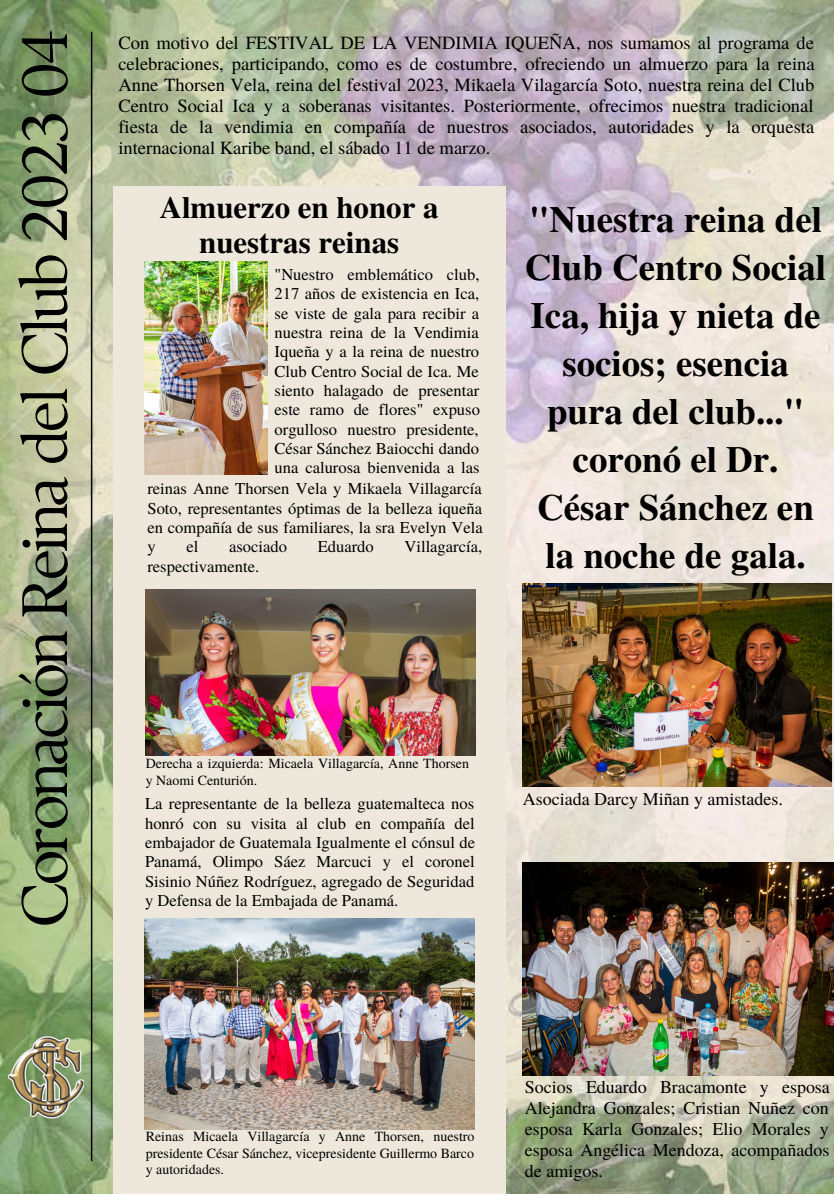
<style>
.page{position:relative;width:834px;height:1196px;background:#fff}
.page>*{position:absolute;margin:0;border:0;box-sizing:border-box;transform-origin:0 0}
.t1{font:63.8px "TY Serif D";letter-spacing:-.05em;color:#000}
.t2{font:700 36.8px/48px "Te X Gyre Termes";color:#000;text-align:center}
.t3{font:700 30.8px/34.4px "Te X Gyre Termes";color:#000;text-align:center}
.t4{font:18.6px/21px "Te X Gyre Termes";color:#000;text-align:justify}
.t5{font:18px/21px "Te X Gyre Termes";color:#000;text-align:justify}
.t6{font:16.6px/19.4px "Te X Gyre Termes";color:#000;text-align:justify}
.t7{font:14px/16.4px "Te X Gyre Termes";color:#000}
.s1{color:#eee8dc}
</style>
<div class="page">
<img style="left:0;top:0;width:834px;height:1193px">
<hr style="left:91px;top:32px;width:1px;height:1129px;background:#000">
<img style="left:9px;top:1036px;width:74px;height:82px">
<img style="left:523px;top:863px;width:311px;height:212px">
<img style="left:523px;top:583px;width:308px;height:204px">
<div style="left:114px;top:187px;width:392px;height:1006px;background:#eee8dc"></div>
<img style="left:145px;top:918px;width:329px;height:211px">
<img style="left:145px;top:262px;width:123px;height:212px">
<img style="left:146px;top:589px;width:329px;height:166px">
<p class="t1" style="left:6px;top:927px;width:897px;rotate:-90deg">Coronación Reina del Club 2023 04</p>
<p class="t4" style="left:118px;top:31px;width:698px">Con motivo del FESTIVAL DE LA VENDIMIA IQUEÑA, nos sumamos al programa de celebraciones, participando, como es de costumbre, ofreciendo un almuerzo para la reina Anne Thorsen Vela, reina del festival 2023, Mikaela Vilagarcía Soto, nuestra reina del Club Centro Social Ica y a soberanas visitantes. Posteriormente, ofrecimos nuestra tradicional fiesta de la vendimia en compañía de nuestros asociados, autoridades y la orquesta internacional Karibe band, el sábado 11 de marzo.</p>
<p class="t3" style="left:160px;top:189px;width:280px">Almuerzo en honor a nuestras reinas</p>
<p class="t6" style="left:275px;top:264px;width:207px">"Nuestro emblemático club, 217 años de existencia en Ica, se viste de gala para recibir a nuestra reina de la Vendimia Iqueña y a la reina de nuestro Club Centro Social de Ica. Me siento halagado de presentar este ramo de flores" expuso orgulloso nuestro presidente, César Sánchez Baiocchi dando una calurosa bienvenida a las <span class="s1">reinas Anne Thorsen Vela y</span></p>
<p class="t2" style="left:525px;top:194px;width:303px">"Nuestra reina del<br>Club Centro Social<br>Ica, hija y nieta de socios; esencia pura del club..." coronó el Dr.<br>César Sánchez en la noche de gala.</p>
<p class="t6" style="left:147px;top:478px;width:337px">reinas Anne Thorsen Vela y Mikaela Villagarcía Soto, representantes óptimas de la belleza iqueña en compañía de sus familiares, la sra Evelyn Vela y</p>
<p class="t6" style="left:186px;top:536px;width:13px">el</p>
<p class="t6" style="left:229px;top:536px;width:59px">asociado</p>
<p class="t6" style="left:318px;top:536px;width:58px">Eduardo</p>
<p class="t6" style="left:404px;top:536px;width:79px">Villagarcía,</p>
<p class="t6" style="left:147px;top:555px;width:113px">respectivamente.</p>
<p class="t7" style="left:146px;top:754px;width:325px">Derecha a izquierda: Micaela Villagarcía, Anne Thorsen y Naomi Centurión.</p>
<p class="t5" style="left:523px;top:787px;width:261px">Asociada Darcy Miñan y amistades.</p>
<p class="t6" style="left:145px;top:793px;width:332px">La representante de la belleza guatemalteca nos honró con su visita al club en compañía del embajador de Guatemala Igualmente el cónsul de Panamá, Olimpo Sáez Marcuci y el coronel Sisinio Núñez Rodríguez, agregado de Seguridad y Defensa de la Embajada de Panamá.</p>
<p class="t7" style="left:146px;top:1127px;width:330px;text-align:justify">Reinas Micaela Villagarcía y Anne Thorsen, nuestro presidente César Sánchez, vicepresidente Guillermo Barco y autoridades.</p>
<p class="t5" style="left:525px;top:1075px;width:306px">Socios Eduardo Bracamonte y esposa Alejandra Gonzales; Cristian Nuñez con esposa Karla Gonzales; Elio Morales y esposa Angélica Mendoza, acompañados de amigos.</p>
</div>
